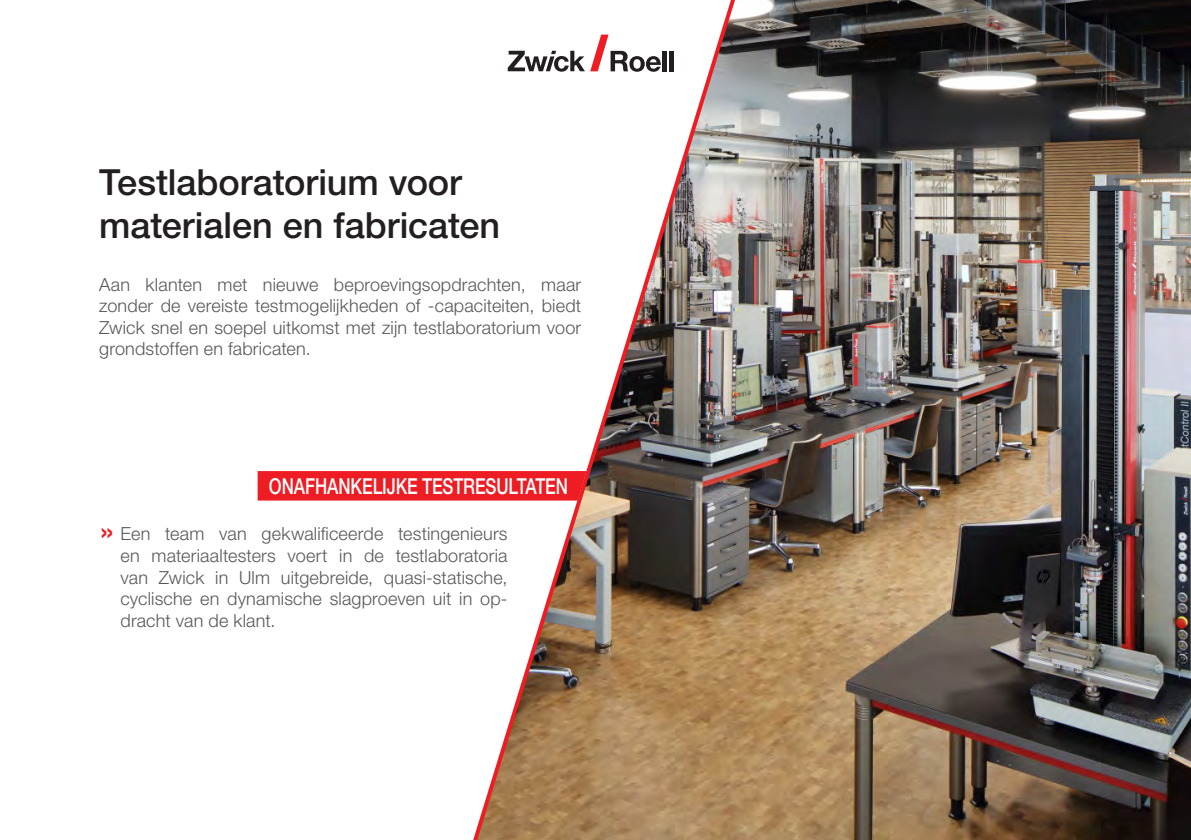
<style>
.page{position:relative;width:1191px;height:840px;background:#fff}
.page>*{position:absolute;margin:0;border:0;box-sizing:border-box;transform-origin:0 0}
.t1{font:500 36px/43.2px "Helvetica Neue";color:#231f20}
.t2{font:500 22px "Helvetica Neue";letter-spacing:-.01em;color:#fff;scale:.77 1}
.t3{font:300 18px/21.6px "Helvetica Neue";letter-spacing:.01em;color:#57585a;text-align:justify}
.s1{font-weight:500;font-size:29px;color:#ee1d23}
</style>
<div class="page">
<img style="left:743px;top:0;width:448px;height:839px">
<img style="left:462px;top:0;width:281px;height:839px">
<svg style="left:508px;top:35px;width:153px;height:37px"></svg>
<hr style="left:662px;top:51px;width:4px;height:20px;background:#231f20">
<hr style="left:669px;top:51px;width:4px;height:20px;background:#231f20">
<div style="left:258px;top:471px;width:328px;height:29px;background:#ee1d23"></div>
<h1 class="t1" style="left:99px;top:160px;width:402px">Testlaboratorium voor materialen en fabricaten</h1>
<p class="t3" style="left:99px;top:273px;width:483px">Aan klanten met nieuwe beproevingsopdrachten, maar zonder de vereiste testmogelijkheden of -capaciteiten, biedt Zwick snel en soepel uitkomst met zijn testlaboratorium voor grondstoffen en fabricaten.</p>
<p class="t2" style="left:269px;top:473px;width:390px">ONAFHANKELIJKE TESTRESULTATEN</p>
<p class="t3" style="left:120px;top:522px;width:388px;text-indent:-20px"><span class="s1">»</span> Een team van gekwalificeerde testingenieurs en materiaaltesters voert in de testlaboratoria van Zwick in Ulm uitgebreide, quasi-statische, cyclische en dynamische slagproeven uit in op&shy;dracht van de klant.</p>
</div>
